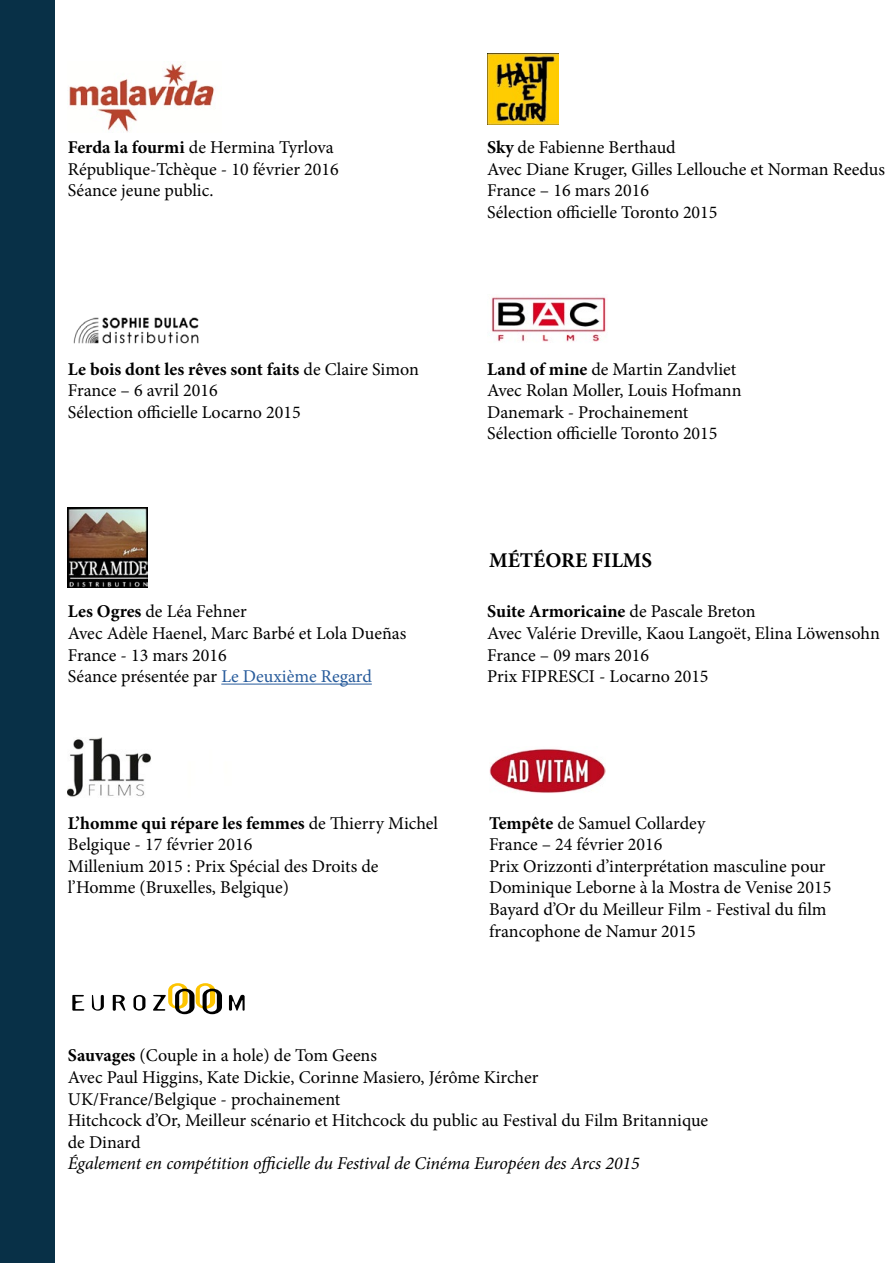
<style>
.page{position:relative;width:893px;height:1263px;background:#fff}
.page>*{position:absolute;margin:0;border:0;box-sizing:border-box;transform-origin:0 0}
.t1{font:700 21px "Minion Pro";color:#000}
.t2{font:18px/21.6px "Minion Pro";color:#000}
.t3{font:italic 18px "Minion Pro";letter-spacing:-.01em;color:#000}
.s1{font-weight:700}
.s2{color:#275b9b}
</style>
<div class="page">
<div style="left:0;top:0;width:54px;height:1263px;background:#083047"></div>
<img style="left:487px;top:53px;width:71px;height:72px">
<img style="left:73px;top:317px;width:126px;height:27px">
<img style="left:491px;top:296px;width:115px;height:46px">
<img style="left:69px;top:64px;width:145px;height:68px">
<img style="left:68px;top:507px;width:79px;height:80px">
<hr style="left:221px;top:684px;width:151px;height:1px;background:#275b9b">
<img style="left:68px;top:737px;width:83px;height:60px">
<svg style="left:72px;top:995px;width:12px;height:16px"></svg>
<svg style="left:92px;top:995px;width:12px;height:16px"></svg>
<svg style="left:113px;top:995px;width:13px;height:16px"></svg>
<svg style="left:133px;top:995px;width:12px;height:16px"></svg>
<svg style="left:229px;top:995px;width:16px;height:16px"></svg>
<svg style="left:153px;top:983px;width:69px;height:31px"></svg>
<img style="left:489px;top:749px;width:116px;height:44px">
<p class="t2" style="left:68px;top:137px;width:272px"><span class="s1">Ferda la fourmi</span> de Hermina Tyrlova<br>République-Tchèque - 10 février 2016<br>Séance jeune public.</p>
<p class="t2" style="left:487px;top:137px;width:399px"><span class="s1">Sky</span> de Fabienne Berthaud<br>Avec Diane Kruger, Gilles Lellouche et Norman Reedus France – 16 mars 2016<br>Sélection officielle Toronto 2015</p>
<p class="t2" style="left:68px;top:358px;width:353px"><span class="s1">Le bois dont les rêves sont faits</span> de Claire Simon<br>France – 6 avril 2016<br>Sélection officielle Locarno 2015</p>
<p class="t2" style="left:68px;top:601px;width:340px"><span class="s1">Les Ogres</span> de Léa Fehner<br>Avec Adèle Haenel, Marc Barbé et Lola Dueñas<br>France - 13 mars 2016<br>Séance présentée par <span class="s2">Le Deuxième Regard</span></p>
<p class="t2" style="left:487px;top:358px;width:256px"><span class="s1">Land of mine</span> de Martin Zandvliet<br>Avec Rolan Moller, Louis Hofmann<br>Danemark - Prochainement<br>Sélection officielle Toronto 2015</p>
<p class="t1" style="left:489px;top:545px;width:165px">MÉTÉORE FILMS</p>
<p class="t2" style="left:487px;top:601px;width:394px"><span class="s1">Suite Armoricaine</span> de Pascale Breton<br>Avec Valérie Dreville, Kaou Langoët, Elina Löwensohn France – 09 mars 2016<br>Prix FIPRESCI - Locarno 2015</p>
<p class="t2" style="left:68px;top:812px;width:372px"><span class="s1">L’homme qui répare les femmes</span> de Thierry Michel Belgique - 17 février 2016<br>Millenium 2015 : Prix Spécial des Droits de l’Homme (Bruxelles, Belgique)</p>
<p class="t2" style="left:489px;top:812px;width:344px"><span class="s1">Tempête</span> de Samuel Collardey<br>France – 24 février 2016<br>Prix Orizzonti d’interprétation masculine pour Dominique Leborne à la Mostra de Venise 2015<br>Bayard d’Or du Meilleur Film - Festival du film francophone de Namur 2015</p>
<p class="t2" style="left:68px;top:1045px;width:642px"><span class="s1">Sauvages</span> (Couple in a hole) de Tom Geens<br>Avec Paul Higgins, Kate Dickie, Corinne Masiero, Jérôme Kircher<br>UK/France/Belgique - prochainement<br>Hitchcock d’Or, Meilleur scénario et Hitchcock du public au Festival du Film Britannique de Dinard</p>
<p class="t3" style="left:68px;top:1151px;width:573px">Également en compétition officielle du Festival de Cinéma Européen des Arcs 2015</p>
</div>
